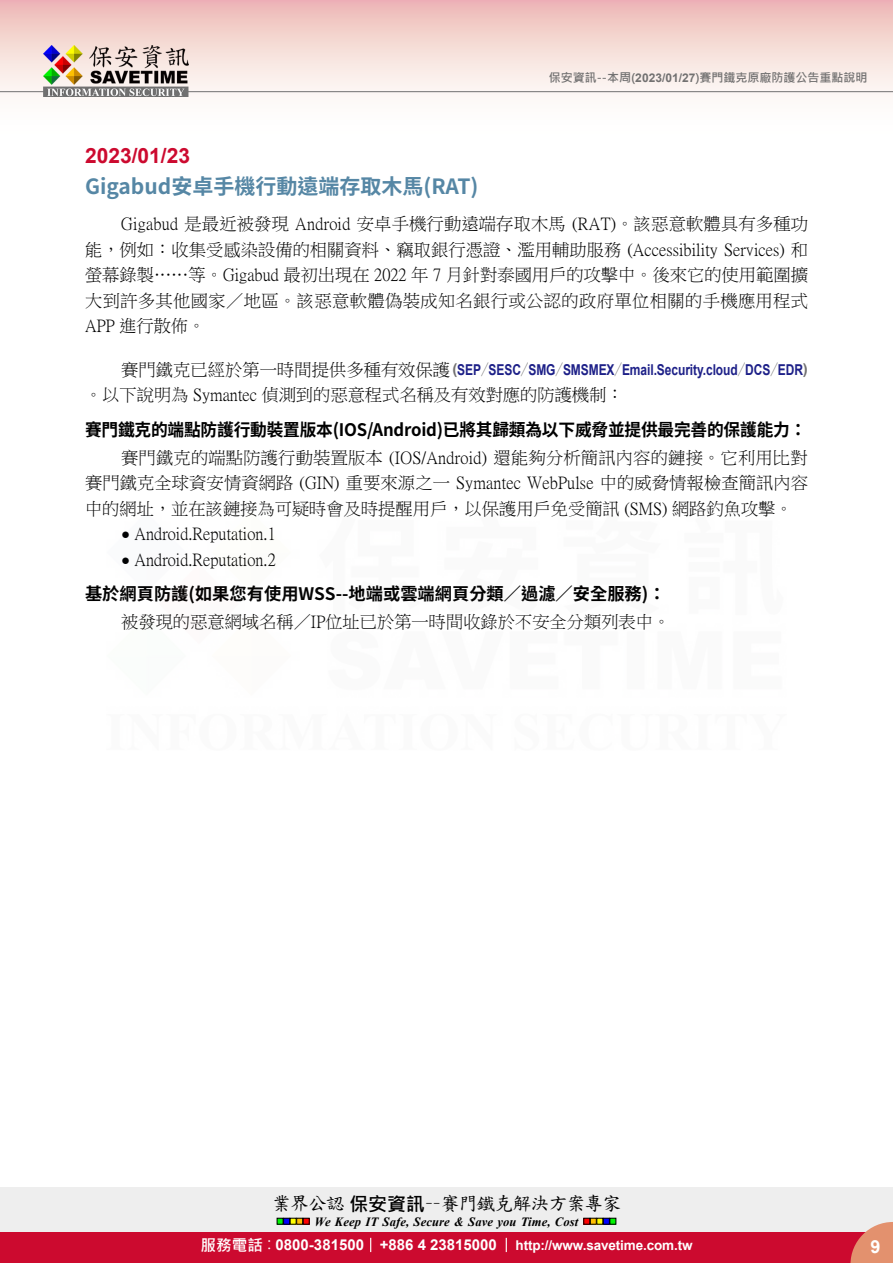
<style>
.page{position:relative;width:893px;height:1263px;background:#fff}
.page>*{position:absolute;margin:0;border:0;box-sizing:border-box;transform-origin:0 0}
.t1{font:700 21px "Source Han Sans TW";color:#5687a5}
.t2{font:700 21px "Arial";color:#cc0a2f}
.t3{font:18.9px "DF Kai Shu SB Estd BF";letter-spacing:-.05em;color:#000}
.t4{font:700 18px "Arial";color:#fff}
.t5{font:17.25px/25.5px "P Ming Li U";color:#000;text-align:justify}
.t6{font:700 17.25px "Source Han Sans TW";letter-spacing:-.015em;color:#000}
.t7{font:700 15px "Arial";letter-spacing:-.005em;color:#1d2088;scale:.8 1}
.t8{font:700 13.5px "Arial";letter-spacing:-.01em;color:#fff}
.t9{font:italic 700 12.6px "Times New Roman";letter-spacing:.005em;color:#000}
.t10{font:700 12px "Microsoft Jheng Hei";color:#727171}
.s1{font-family:"Arial"}
.s2{font-family:"P Ming Li U";font-weight:400;font-size:17.25px;color:#000}
.s3{color:#727171}
.s4{font-family:"Source Han Sans TW";font-weight:800;color:#727171}
.s5{font-family:"Arial";font-size:15px}
.s6{font-family:"Microsoft Jheng Hei";font-weight:700}
.s7{font-family:"Microsoft Jheng Hei";font-size:15.6px}
.s8{font-family:"Microsoft Jheng Hei";font-weight:400;font-size:15.6px}
.s9{font-size:15px}
</style>
<div class="page">
<div style="left:0;top:1187px;width:893px;height:49px;background:#eee"></div>
<svg style="left:277px;top:1218px;width:32px;height:6px"></svg>
<svg style="left:584px;top:1218px;width:32px;height:6px"></svg>
<div style="left:0;top:1232px;width:893px;height:31px;background:#cc0a2f"></div>
<svg style="left:850px;top:1222px;width:43px;height:41px"></svg>
<svg style="left:370px;top:1238px;width:1px;height:14px"></svg>
<svg style="left:506px;top:1238px;width:1px;height:14px"></svg>
<div style="left:0;top:0;width:893px;height:141px;background:linear-gradient(to bottom,#efc0bb,#fff)"></div>
<hr style="left:0;top:91px;width:893px;height:1px;background:#727171">
<img style="left:44px;top:46px;width:145px;height:51px">
<p class="t10" style="left:549px;top:70px;width:320px">保安資訊--本周(<span class="s1">2023/01/27</span>)賽門鐵克原廠防護公告重點說明</p>
<p class="t2" style="left:85px;top:140px;width:107px">2023/01/23</p>
<p class="t1" style="left:85px;top:175px;width:395px">Gigabud安卓手機行動遠端存取木馬(RAT)</p>
<p class="t5" style="left:85px;top:211px;width:725px;text-indent:36px">Gigabud 是最近被發現 Android 安卓手機行動遠端存取木馬 (RAT)。該惡意軟體具有多種功能，例如：收集受感染設備的相關資料、竊取銀行憑證、濫用輔助服務 (Accessibility Services) 和螢幕錄製……等。Gigabud 最初出現在 2022 年 7 月針對泰國用戶的攻擊中。後來它的使用範圍擴大到許多其他國家／地區。該惡意軟體偽裝成知名銀行或公認的政府單位相關的手機應用程式APP 進行散佈。</p>
<p class="t7" style="left:121px;top:359px;width:860px"><span class="s2">賽門鐵克已經於第一時間提供多種有效保護</span><span class="s3">(</span>SEP<span class="s4">／</span>SESC<span class="s4">／</span>SMG<span class="s4">／</span>SMSMEX<span class="s4">／</span>Email.Security.cloud<span class="s4">／</span>DCS<span class="s4">／</span>EDR<span class="s3">)</span></p>
<p class="t5" style="left:85px;top:382px;width:540px">。以下說明為 Symantec 偵測到的惡意程式名稱及有效對應的防護機制：</p>
<p class="t6" style="left:85px;top:420px;width:723px">賽門鐵克的端點防護行動裝置版本(IOS/Android)已將其歸類為以下威脅並提供最完善的保護能力：</p>
<p class="t5" style="left:85px;top:445px;width:725px;text-indent:36px">賽門鐵克的端點防護行動裝置版本 (IOS/Android) 還能夠分析簡訊內容的鏈接。它利用比對賽門鐵克全球資安情資網路 (GIN) 重要來源之一 Symantec WebPulse 中的威脅情報檢查簡訊內容中的網址，並在該鏈接為可疑時會及時提醒用戶，以保護用戶免受簡訊 (SMS) 網路釣魚攻擊。</p>
<p class="t5" style="left:121px;top:521px;width:156px"><span class="s5">●</span> Android.Reputation.1</p>
<p class="t5" style="left:121px;top:547px;width:156px"><span class="s5">●</span> Android.Reputation.2</p>
<p class="t6" style="left:85px;top:584px;width:582px">基於網頁防護(如果您有使用WSS--地端或雲端網頁分類／過濾／安全服務)：</p>
<p class="t5" style="left:121px;top:609px;width:551px">被發現的惡意網域名稱／IP位址已於第一時間收錄於不安全分類列表中。</p>
<p class="t3" style="left:272px;top:1194px;width:351px">業界公認<span class="s6">保安資訊</span>－－賽門鐵克解決方案專家</p>
<p class="t9" style="left:315px;top:1212px;width:265px">We Keep IT Safe, Secure &amp; Save you Time, Cost</p>
<p class="t8" style="left:200px;top:1235px;width:494px"><span class="s7">服務電話</span><span class="s8">：</span><span class="s9">0800-381500 +886 4 23815000</span> http://www.savetime.com.tw</p>
<p class="t4" style="left:870px;top:1234px;width:12px">9</p>
</div>
